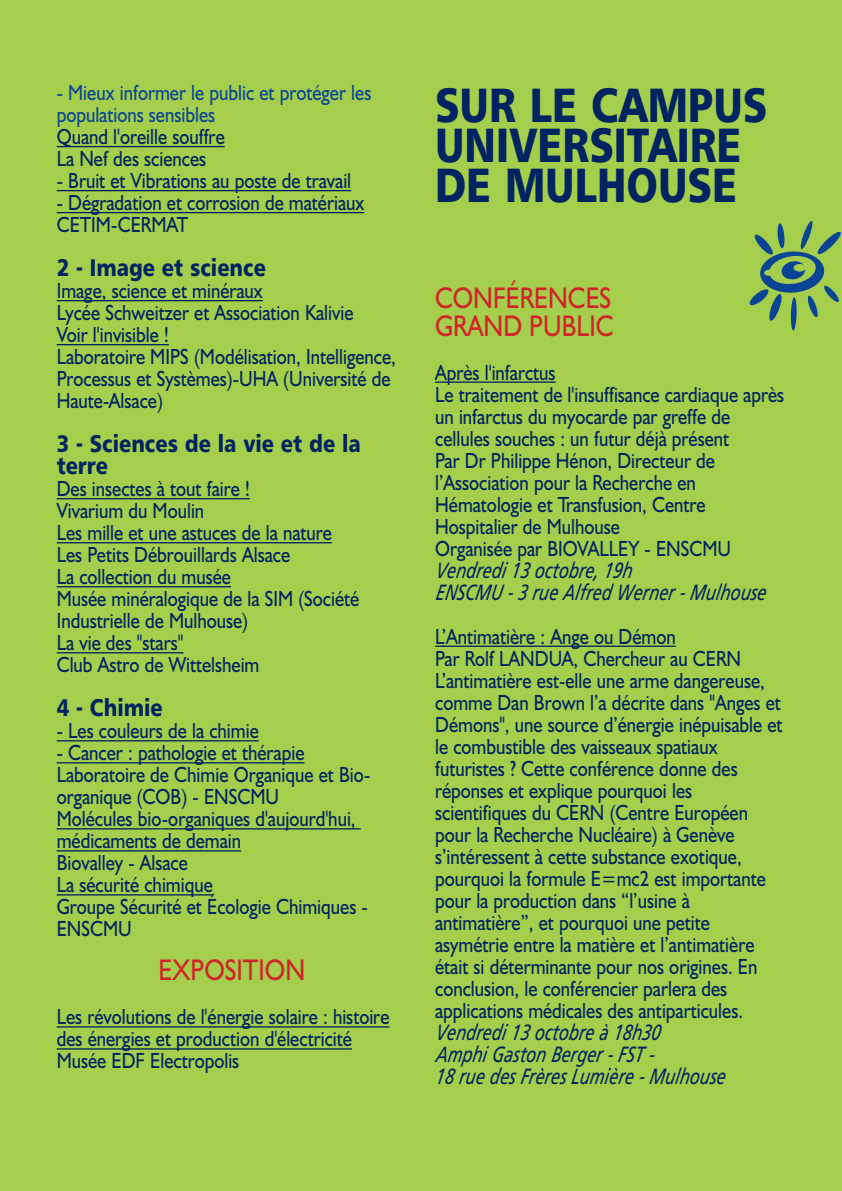
<style>
.page{position:relative;width:842px;height:1191px;background:#a4ce4c}
.page>*{position:absolute;margin:0;border:0;box-sizing:border-box;transform-origin:0 0}
.t1{font:48px/40px "Humanist 777 BT Black B";color:#002361;scale:.85 1}
.t2{font:30px/28px "Humanist 521 BT";color:#d1232a;scale:.85 1}
.t3{font:24px/22px "Humanist 777 BT Black B";color:#002361;scale:.85 1}
.t4{font:22px/22px "Humanist 521 BT";color:#002361;scale:.85 1}
.t5{font:italic 22px/22px "Frutiger";color:#002361;scale:.75 1}
.t6{font:22px/22px "Humanist 521 BT";color:#094594;scale:.85 1}
</style>
<div class="page">
<hr style="left:57px;top:146px;width:168px;height:1px;background:#002361">
<hr style="left:57px;top:190px;width:294px;height:1px;background:#002361">
<hr style="left:57px;top:212px;width:307px;height:1px;background:#002361">
<hr style="left:57px;top:300px;width:206px;height:1px;background:#002361">
<hr style="left:67px;top:344px;width:102px;height:1px;background:#002361">
<hr style="left:57px;top:498px;width:193px;height:1px;background:#002361">
<hr style="left:57px;top:542px;width:275px;height:1px;background:#002361">
<hr style="left:57px;top:586px;width:174px;height:1px;background:#002361">
<hr style="left:57px;top:652px;width:126px;height:1px;background:#002361">
<hr style="left:57px;top:740px;width:202px;height:1px;background:#002361">
<hr style="left:57px;top:762px;width:247px;height:1px;background:#002361">
<hr style="left:57px;top:828px;width:104px;height:1px;background:#002361">
<hr style="left:168px;top:828px;width:193px;height:1px;background:#002361">
<hr style="left:57px;top:850px;width:184px;height:1px;background:#002361">
<hr style="left:57px;top:894px;width:156px;height:1px;background:#002361">
<hr style="left:57px;top:1026px;width:332px;height:1px;background:#002361">
<hr style="left:57px;top:1048px;width:295px;height:1px;background:#002361">
<hr style="left:435px;top:381px;width:121px;height:2px;background:#002361">
<svg style="left:435px;top:645px;width:7px;height:2px"></svg>
<hr style="left:442px;top:645px;width:234px;height:2px;background:#002361">
<svg style="left:791px;top:297px;width:6px;height:33px"></svg>
<svg style="left:749px;top:221px;width:92px;height:100px"></svg>
<p class="t6" style="left:57px;top:84px;width:372px">- Mieux informer le public et protéger les populations sensibles</p>
<p class="t4" style="left:57px;top:128px;width:199px">Quand l'oreille souffre<br>La Nef des sciences</p>
<p class="t4" style="left:57px;top:172px;width:348px">- Bruit et Vibrations au poste de travail</p>
<p class="t4" style="left:57px;top:194px;width:363px">- Dégradation et corrosion de matériaux<br>CETIM-CERMAT</p>
<p class="t3" style="left:57px;top:257px;width:248px">2 - Image et science</p>
<p class="t4" style="left:57px;top:282px;width:401px">Image, science et minéraux<br>Lycée Schweitzer et Association Kalivie<br>Voir l'invisible !<br>Laboratoire MIPS (Modélisation, Intelligence,<br>Processus et Systèmes)-UHA (Université de<br>Haute-Alsace)</p>
<p class="t3" style="left:57px;top:433px;width:359px">3 - Sciences de la vie et de la terre</p>
<p class="t4" style="left:57px;top:480px;width:357px">Des insectes à tout faire !<br>Vivarium du Moulin<br>Les mille et une astuces de la nature<br>Les Petits Débrouillards Alsace<br>La collection du musée<br>Musée minéralogique de la SIM (Société<br>Industrielle de Mulhouse)<br>La vie des "stars"<br>Club Astro de Wittelsheim</p>
<p class="t3" style="left:57px;top:697px;width:126px">4 - Chimie</p>
<p class="t4" style="left:57px;top:722px;width:239px">- Les couleurs de la chimie</p>
<p class="t4" style="left:57px;top:744px;width:371px">- Cancer : pathologie et thérapie<br>Laboratoire de Chimie Organique et Bio&shy;organique (COB) - ENSCMU<br>Molécules bio-organiques d'aujourd'hui, médicaments de demain<br>Biovalley - Alsace<br>La sécurité chimique<br>Groupe Sécurité et Écologie Chimiques -<br>ENSCMU</p>
<h2 class="t2" style="left:158px;top:959px;width:174px">EXPOSITION</h2>
<p class="t4" style="left:57px;top:1008px;width:393px">Les révolutions de l'énergie solaire : histoire des énergies et production d'électricité<br>Musée EDF Electropolis</p>
<h1 class="t1" style="left:435px;top:85px;width:392px">SUR LE CAMPUS<br>UNIVERSITAIRE<br>DE MULHOUSE</h1>
<h2 class="t2" style="left:435px;top:287px;width:211px">CONFÉRENCES<br>GRAND PUBLIC</h2>
<p class="t4" style="left:435px;top:363px;width:412px">Après l'infarctus<br>Le traitement de l'insuffisance cardiaque après un infarctus du myocarde par greffe de cellules souches : un futur déjà présent<br>Par Dr Philippe Hénon, Directeur de l’Association pour la Recherche en Hématologie et Transfusion, Centre Hospitalier de Mulhouse<br>Organisée par BIOVALLEY - ENSCMU</p>
<p class="t5" style="left:435px;top:561px;width:447px">Vendredi 13 octobre, 19h<br>ENSCMU - 3 rue Alfred Werner - Mulhouse</p>
<p class="t4" style="left:435px;top:627px;width:410px">L’Antimatière : Ange ou Démon<br>Par Rolf LANDUA, Chercheur au CERN L’antimatière est-elle une arme dangereuse, comme Dan Brown l’a décrite dans "Anges et Démons", une source d’énergie inépuisable et le combustible des vaisseaux spatiaux futuristes ? Cette conférence donne des réponses et explique pourquoi les scientifiques du CERN (Centre Européen pour la Recherche Nucléaire) à Genève s’intéressent à cette substance exotique, pourquoi la formule E=mc2 est importante pour la production dans “l’usine à antimatière”, et pourquoi une petite asymétrie entre la matière et l’antimatière était si déterminante pour nos origines. En conclusion, le conférencier parlera des applications médicales des antiparticules.</p>
<p class="t5" style="left:435px;top:1023px;width:392px">Vendredi 13 octobre à 18h30<br>Amp hi Gaston Berger - FST -<br>18 rue des Frères Lumière - Mulhouse</p>
</div>
